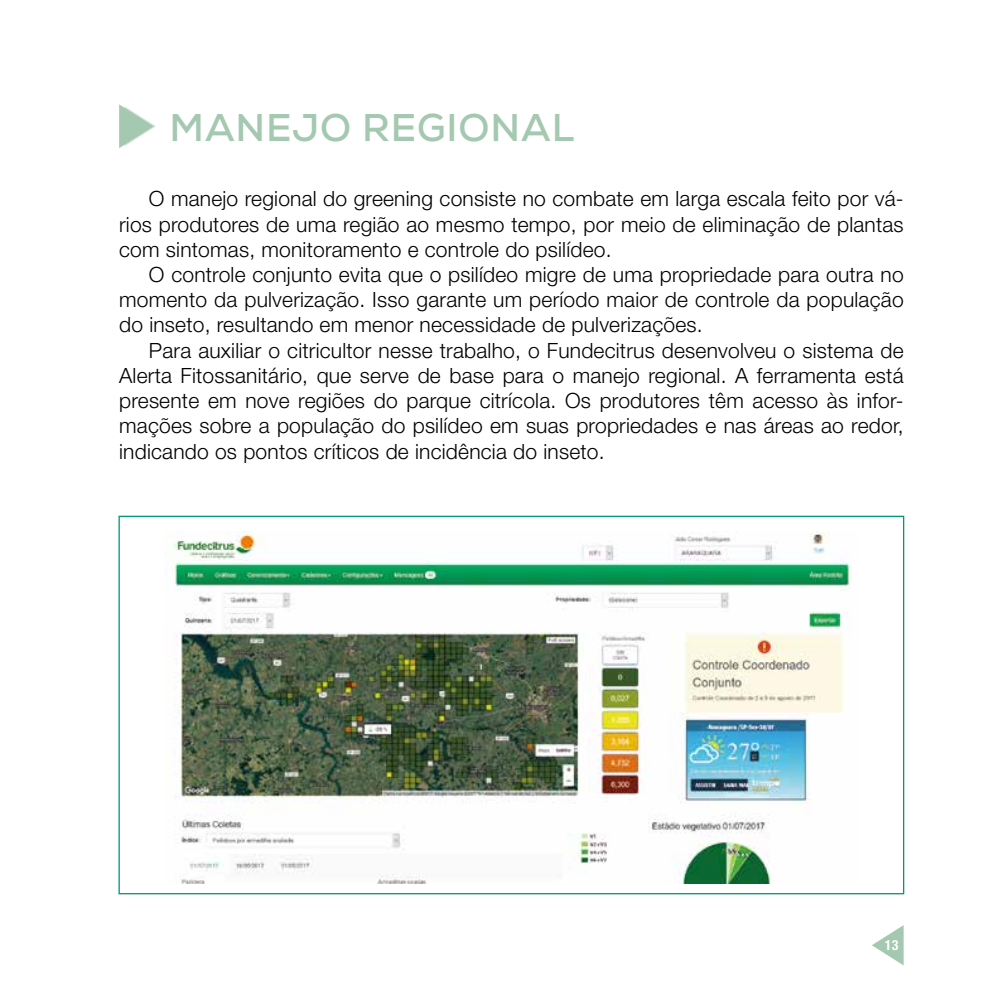
<style>
.page{position:relative;width:993px;height:993px;background:#fff}
.page>*{position:absolute;margin:0;border:0;box-sizing:border-box;transform-origin:0 0}
.t1{font:700 38.5px "Nexa";letter-spacing:.025em;color:#a4c8b0}
.t2{font:300 21px/25.2px "Helvetica Neue LT Std";letter-spacing:.01em;color:#000;text-align:justify}
.t3{font:700 condensed 14px "Helvetica Neue LT Std";color:#fff}
</style>
<div class="page">
<svg style="left:872px;top:925px;width:31px;height:40px"></svg>
<img style="left:164px;top:531px;width:687px;height:352px">
<svg style="left:119px;top:104px;width:37px;height:44px"></svg>
<h1 class="t1" style="left:169px;top:103px;width:406px">MANEJO REGIONAL</h1>
<p class="t2" style="left:119px;top:186px;width:785px;text-indent:30px">O manejo regional do greening consiste no combate em larga escala feito por vá&shy;rios produtores de uma região ao mesmo tempo, por meio de eliminação de plantas com sintomas, monitoramento e controle do psilídeo.</p>
<p class="t2" style="left:119px;top:261px;width:785px;text-indent:30px">O controle conjunto evita que o psilídeo migre de uma propriedade para outra no momento da pulverização. Isso garante um período maior de controle da população do inseto, resultando em menor necessidade de pulverizações.</p>
<p class="t2" style="left:119px;top:337px;width:785px;text-indent:30px">Para auxiliar o citricultor nesse trabalho, o Fundecitrus desenvolveu o sistema de Alerta Fitossanitário, que serve de base para o manejo regional. A ferramenta está presente em nove regiões do parque citrícola. Os produtores têm acesso às infor&shy;mações sobre a população do psilídeo em suas propriedades e nas áreas ao redor, indicando os pontos críticos de incidência do inseto.</p>
<p class="t3" style="left:884px;top:936px;width:15px">13</p>
</div>
